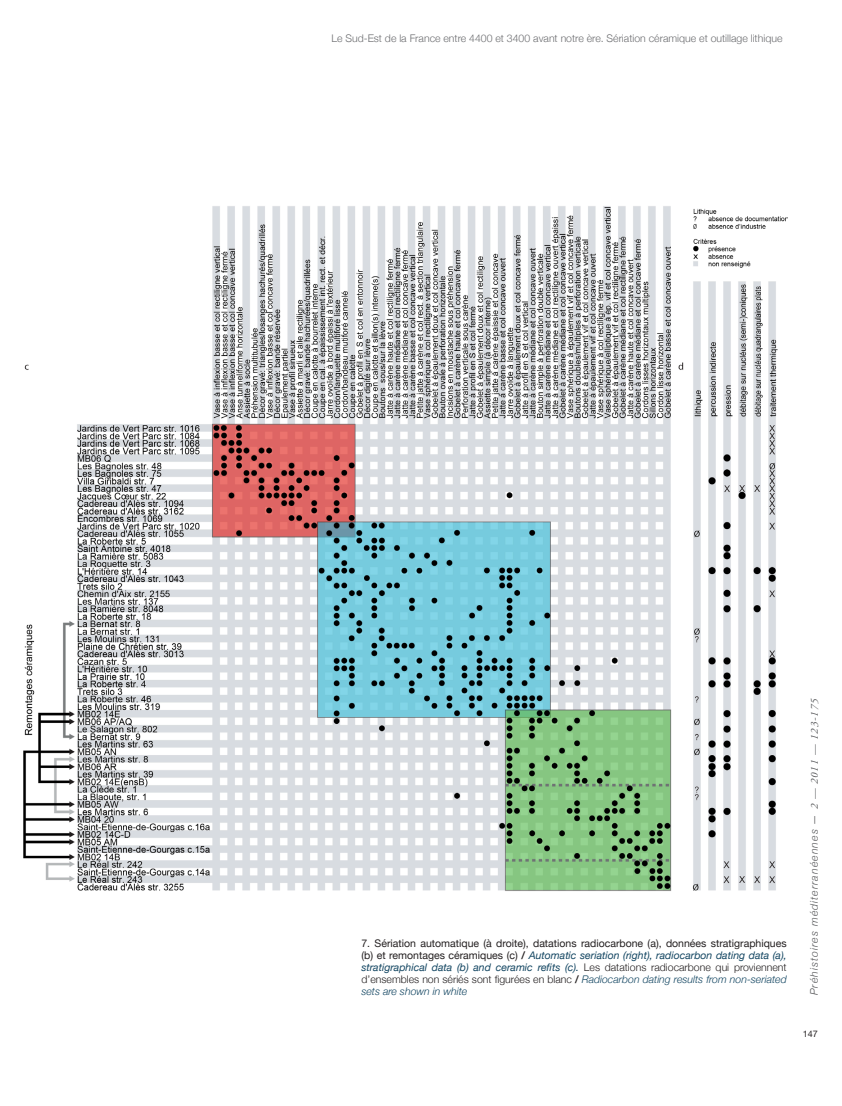
<style>
.page{position:relative;width:842px;height:1106px;background:#fff}
.page>*{position:absolute;margin:0;border:0;box-sizing:border-box;transform-origin:0 0}
.Légende-Titre_F{font:10.5px/12px "Helvetica Neue";color:#231f20;text-align:justify}
.t1{font:300 10.5px "Helvetica Neue";color:#6c6d70}
.t2{font:italic 300 10.5px "Helvetica Neue";letter-spacing:.095em;color:#57585a}
.t3{font:9px "Helvetica Neue";color:#231f20}
.s1{font-weight:500}
.s2{font-style:italic;color:#124561}
.s3{font-weight:300}
.s4{font-weight:300;font-style:italic;color:#124561}
.s5{font-family:"Adobe Garamond Pro";font-weight:400}
</style>
<div class="page">
<img style="left:23px;top:206px;width:765px;height:685px">
<p class="t1" style="left:331px;top:32px;width:452px">Le Sud-Est de la France entre 4400 et 3400 avant notre ère. Sériation céramique et outillage lithique</p>
<p class="Légende-Titre_F" style="left:361px;top:937px;width:427px">7. Sériation automatique (à droite), datations radiocarbone (a), données stratigraphiques (b) et remontages céramiques (c) <span class="s1">/</span> <span class="s2">Automatic seriation (right), radiocarbon dating data (a), stratigraphical data (b) and ceramic refits (c).</span> <span class="s3">Les datations radiocarbone qui proviennent d’ensembles non sériés sont figurées en blanc</span> <span class="s1">/</span> <span class="s4">Radiocarbon dating results from non-seriated sets are shown in white</span></p>
<p class="t2" style="left:808px;top:995px;width:298px;rotate:-90deg">Préhistoires méditerranéennes — <span class="s5">2 — 2011 — 123-175</span></p>
<p class="t3" style="left:803px;top:1028px;width:17px">147</p>
</div>
